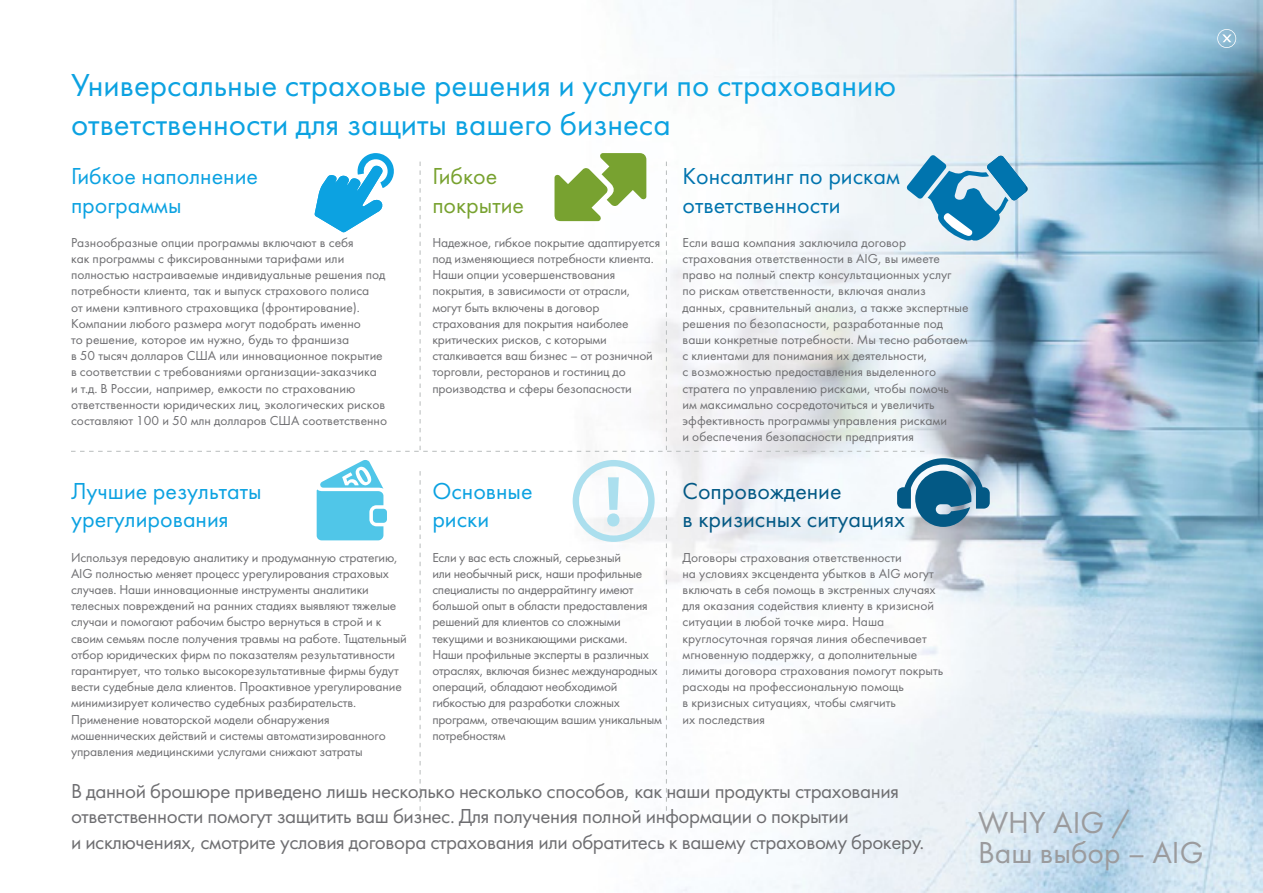
<style>
.page{position:relative;width:1263px;height:893px;background:#fff}
.page>*{position:absolute;margin:0;border:0;box-sizing:border-box;transform-origin:0 0}
.t1{font:33px/39.6px "Futura Book C";color:#0ca2e1}
.t2{font:31.5px/30px "Futura Book C";color:#9b9b9d}
.t3{font:24px/28.8px "Futura Book C";color:#0ca2e1}
.t4{font:24px/28.8px "Futura Book C";color:#0074ae}
.t5{font:24px/28.8px "Futura Book C";color:#035985}
.t6{font:24px/28.8px "Futura Book C";color:#78a230}
.t7{font:21px/25.2px "Futura Book C";letter-spacing:-.02em;color:#6e6e71}
.t8{font:13.5px/16.2px "Futura Book C";color:#6e6e71}
.t9{font:13.5px/16.2px "Futura Book C";letter-spacing:-.02em;color:#6e6e71}
</style>
<div class="page">
<img style="left:572px;top:0;width:691px;height:893px">
<svg style="left:1217px;top:29px;width:19px;height:19px"></svg>
<svg style="left:420px;top:471px;width:1px;height:349px"></svg>
<svg style="left:666px;top:471px;width:1px;height:349px"></svg>
<svg style="left:317px;top:460px;width:66px;height:80px"></svg>
<div style="left:373px;top:509px;width:14px;height:14px;background:#50c6e8;border-radius:4px"></div>
<svg style="left:573px;top:460px;width:82px;height:82px"></svg>
<svg style="left:897px;top:458px;width:93px;height:69px"></svg>
<svg style="left:71px;top:153px;width:957px;height:299px"></svg>
<h1 class="t1" style="left:71px;top:66px;width:827px">Универсальные страховые решения и услуги по страхованию ответственности для защиты вашего бизнеса</h1>
<h3 class="t3" style="left:71px;top:162px;width:189px">Гибкое наполнение программы</h3>
<p class="t8" style="left:71px;top:234px;width:318px">Разнообразные опции программы включают в себя<br>как программы с фиксированными тарифами или полностью настраиваемые индивидуальные решения под потребности клиента, так и выпуск страхового полиса<br>от имени кэптивного страховщика (фронтирование).<br>Компании любого размера могут подобрать именно<br>то решение, которое им нужно, будь то франшиза<br>в 50 тысяч долларов США или инновационное покрытие в соответствии с требованиями организации-заказчика<br>и т.д. В России, например, емкости по страхованию ответственности юридических лиц, экологических рисков составляют 100 и 50 млн долларов США соответственно</p>
<h3 class="t6" style="left:432px;top:162px;width:93px">Гибкое покрытие</h3>
<p class="t8" style="left:432px;top:234px;width:229px">Надежное, гибкое покрытие адаптируется под изменяющиеся потребности клиента.<br>Наши опции усовершенствования покрытия, в зависимости от отрасли, могут быть включены в договор страхования для покрытия наиболее критических рисков, с которыми сталкивается ваш бизнес – от розничной торговли, ресторанов и гостиниц до производства и сферы безопасности</p>
<h3 class="t4" style="left:682px;top:162px;width:219px">Консалтинг по рискам ответственности</h3>
<p class="t8" style="left:682px;top:234px;width:287px">Если ваша компания заключила договор страхования ответственности в AIG, вы имеете право на полный спектр консультационных услуг<br>по рискам ответственности, включая анализ данных, сравнительный анализ, а также экспертные решения по безопасности, разработанные под ваши конкретные потребности. Мы тесно работаем с клиентами для понимания их деятельности,<br>с возможностью предоставления выделенного стратега по управлению рисками, чтобы помочь<br>им максимально сосредоточиться и увеличить эффективность программы управления рисками<br>и обеспечения безопасности предприятия</p>
<h3 class="t3" style="left:71px;top:476px;width:192px">Лучшие результаты урегулирования</h3>
<p class="t8" style="left:71px;top:549px;width:337px">Используя передовую аналитику и продуманную стратегию, AIG полностью меняет процесс урегулирования страховых случаев. Наши инновационные инструменты аналитики телесных повреждений на ранних стадиях выявляют тяжелые случаи и помогают рабочим быстро вернуться в строй и к своим семьям после получения травмы на работе. Тщательный отбор юридических фирм по показателям результативности гарантирует, что только высокорезультативные фирмы будут вести судебные дела клиентов. Проактивное урегулирование минимизирует количество судебных разбирательств.<br>Применение новаторской модели обнаружения мошеннических действий и системы автоматизированного управления медицинскими услугами снижают затраты</p>
<h3 class="t3" style="left:432px;top:476px;width:102px">Основные риски</h3>
<p class="t9" style="left:432px;top:549px;width:231px">Если у вас есть сложный, серьезный<br>или необычный риск, наши профильные специалисты по андеррайтингу имеют большой опыт в области предоставления решений для клиентов со сложными текущими и возникающими рисками.<br>Наши профильные эксперты в различных отраслях, включая бизнес международных операций, обладают необходимой гибкостью для разработки сложных программ, отвечающим вашим уникальным потребностям</p>
<h3 class="t5" style="left:682px;top:476px;width:224px">Сопровождение<br>в кризисных ситуациях</h3>
<p class="t8" style="left:682px;top:549px;width:262px">Договоры страхования ответственности<br>на условиях эксцендента убытков в AIG могут включать в себя помощь в экстренных случаях для оказания содействия клиенту в кризисной ситуации в любой точке мира. Наша круглосуточная горячая линия обеспечивает мгновенную поддержку, а дополнительные лимиты договора страхования помогут покрыть расходы на профессиональную помощь<br>в кризисных ситуациях, чтобы смягчить<br>их последствия</p>
<p class="t7" style="left:71px;top:779px;width:855px">В данной брошюре приведено лишь несколько несколько способов, как наши продукты страхования ответственности помогут защитить ваш бизнес. Для получения полной информации о покрытии<br>и исключениях, смотрите условия договора страхования или обратитесь к вашему страховому брокеру.</p>
<h2 class="t2" style="left:978px;top:808px;width:227px">WHY AIG /<br>Ваш выбор – AIG</h2>
</div>
